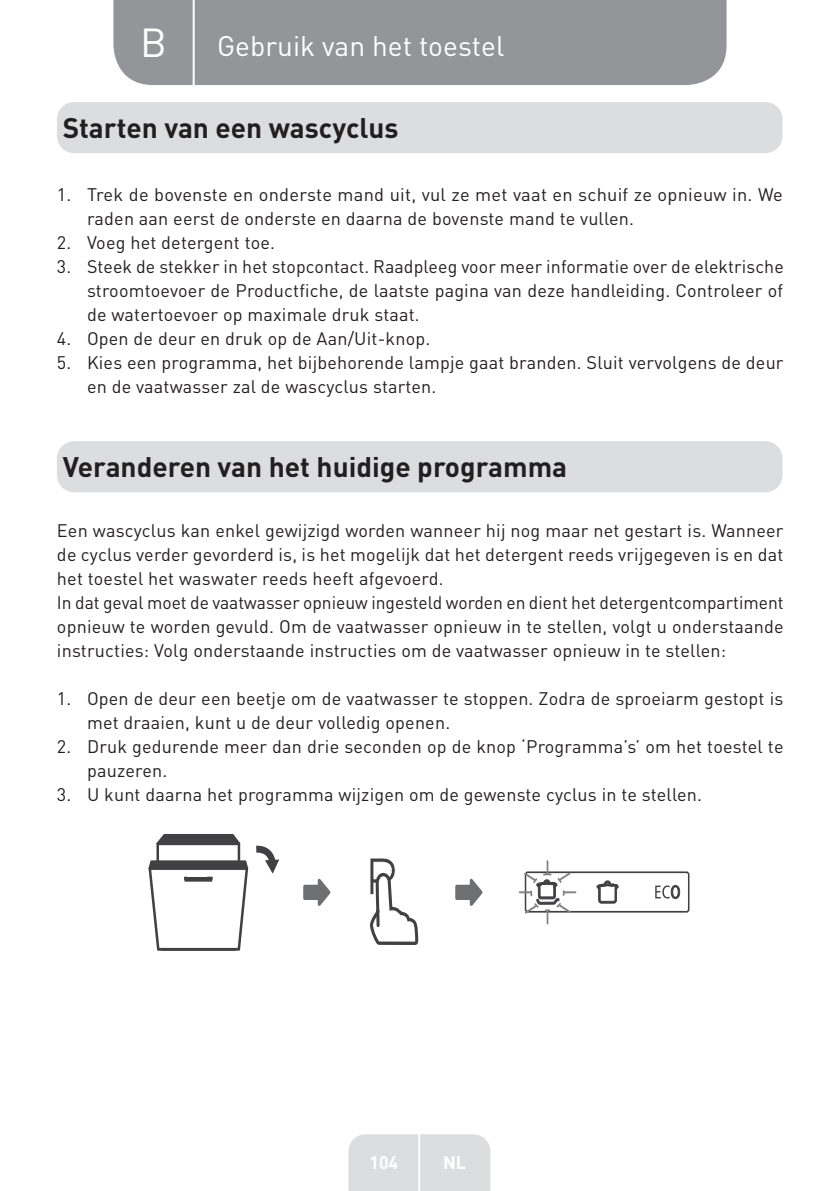
<style>
.page{position:relative;width:840px;height:1191px;background:#fff}
.page>*{position:absolute;margin:0;border:0;box-sizing:border-box;transform-origin:0 0}
.t1{font:40px "DIN Pro";color:#fff}
.t2{font:700 28px "DIN Pro";color:#231f20}
.t3{font:28px "DIN Pro";color:#fff}
.t4{font:18px/24px "DIN Pro";letter-spacing:.01em;color:#231f20}
.t5{font:700 18px "DIN Pro";color:#fff}
</style>
<div class="page">
<div style="left:113px;top:0;width:613px;height:85px;background:#939598"></div>
<div style="left:348px;top:1134px;width:142px;height:57px;background:#dcdddf"></div>
<hr style="left:418px;top:1111px;width:2px;height:80px;background:#fff">
<hr style="left:192px;top:0;width:2px;height:88px;background:#fff">
<div style="left:57px;top:102px;width:725px;height:51px;background:#dcdddf;border-radius:17px"></div>
<div style="left:57px;top:441px;width:725px;height:51px;background:#dcdddf;border-radius:17px"></div>
<svg style="left:303px;top:878px;width:28px;height:28px"></svg>
<svg style="left:370px;top:858px;width:49px;height:87px"></svg>
<hr style="left:376px;top:910px;width:3px;height:15px;background:#414042">
<svg style="left:655px;top:885px;width:24px;height:13px"></svg>
<div style="left:670px;top:885px;width:9px;height:14px;border:1px solid #414042;border-radius:50%"></div>
<div style="left:672px;top:886px;width:6px;height:11px;border:1px solid #414042;border-radius:50%"></div>
<div style="left:524px;top:871px;width:165px;height:41px;border:2px solid #414042;border-radius:2px"></div>
<svg style="left:455px;top:878px;width:28px;height:28px"></svg>
<svg style="left:256px;top:845px;width:23px;height:28px"></svg>
<svg style="left:148px;top:834px;width:100px;height:116px"></svg>
<div style="left:187px;top:870px;width:20px;height:6px;background:#fff"></div>
<svg style="left:519px;top:861px;width:56px;height:62px"></svg>
<svg style="left:596px;top:880px;width:22px;height:23px"></svg>
<h1 class="t1" style="left:140px;top:15px;width:28px">B</h1>
<h2 class="t3" style="left:217px;top:27px;width:288px">Gebruik van het toestel</h2>
<h2 class="t2" style="left:63px;top:104px;width:337px">Starten van een wascyclus</h2>
<p class="t4" style="left:87px;top:182px;width:696px;text-indent:-30px">1. Trek de bovenste en onderste mand uit, vul ze met vaat en schuif ze opnieuw in. We raden aan eerst de onderste en daarna de bovenste mand te vullen.</p>
<p class="t4" style="left:57px;top:230px;width:219px">2. Voeg het detergent toe.</p>
<p class="t4" style="left:87px;top:254px;width:698px;text-align:justify;text-indent:-30px">3. Steek de stekker in het stopcontact. Raadpleeg voor meer informatie over de elektrische stroomtoevoer de Productfiche, de laatste pagina van deze handleiding. Controleer of de watertoevoer op maximale druk staat.</p>
<p class="t4" style="left:57px;top:326px;width:374px">4. Open de deur en druk op de Aan/Uit-knop.</p>
<p class="t4" style="left:87px;top:350px;width:697px;text-indent:-30px">5. Kies een programma, het bijbehorende lampje gaat branden. Sluit vervolgens de deur en de vaatwasser zal de wascyclus starten.</p>
<h2 class="t2" style="left:63px;top:443px;width:505px">Veranderen van het huidige programma</h2>
<p class="t4" style="left:57px;top:518px;width:727px">Een wascyclus kan enkel gewijzigd worden wanneer hij nog maar net gestart is. Wanneer de cyclus verder gevorderd is, is het mogelijk dat het detergent reeds vrijgegeven is en dat het toestel het waswater reeds heeft afgevoerd.<br>In dat geval moet de vaatwasser opnieuw ingesteld worden en dient het detergentcompartiment opnieuw te worden gevuld. Om de vaatwasser opnieuw in te stellen, volgt u onderstaande instructies: Volg onderstaande instructies om de vaatwasser opnieuw in te stellen:</p>
<p class="t4" style="left:87px;top:686px;width:697px;text-indent:-30px">1. Open de deur een beetje om de vaatwasser te stoppen. Zodra de sproeiarm gestopt is met draaien, kunt u de deur volledig openen.</p>
<p class="t4" style="left:87px;top:734px;width:697px;text-indent:-30px">2. Druk gedurende meer dan drie seconden op de knop ‘Programma’s’ om het toestel te pauzeren.</p>
<p class="t4" style="left:57px;top:782px;width:646px">3. U kunt daarna het programma wijzigen om de gewenste cyclus in te stellen.</p>
<p class="t5" style="left:369px;top:1147px;width:30px">104</p>
<p class="t5" style="left:443px;top:1147px;width:25px">NL</p>
</div>
